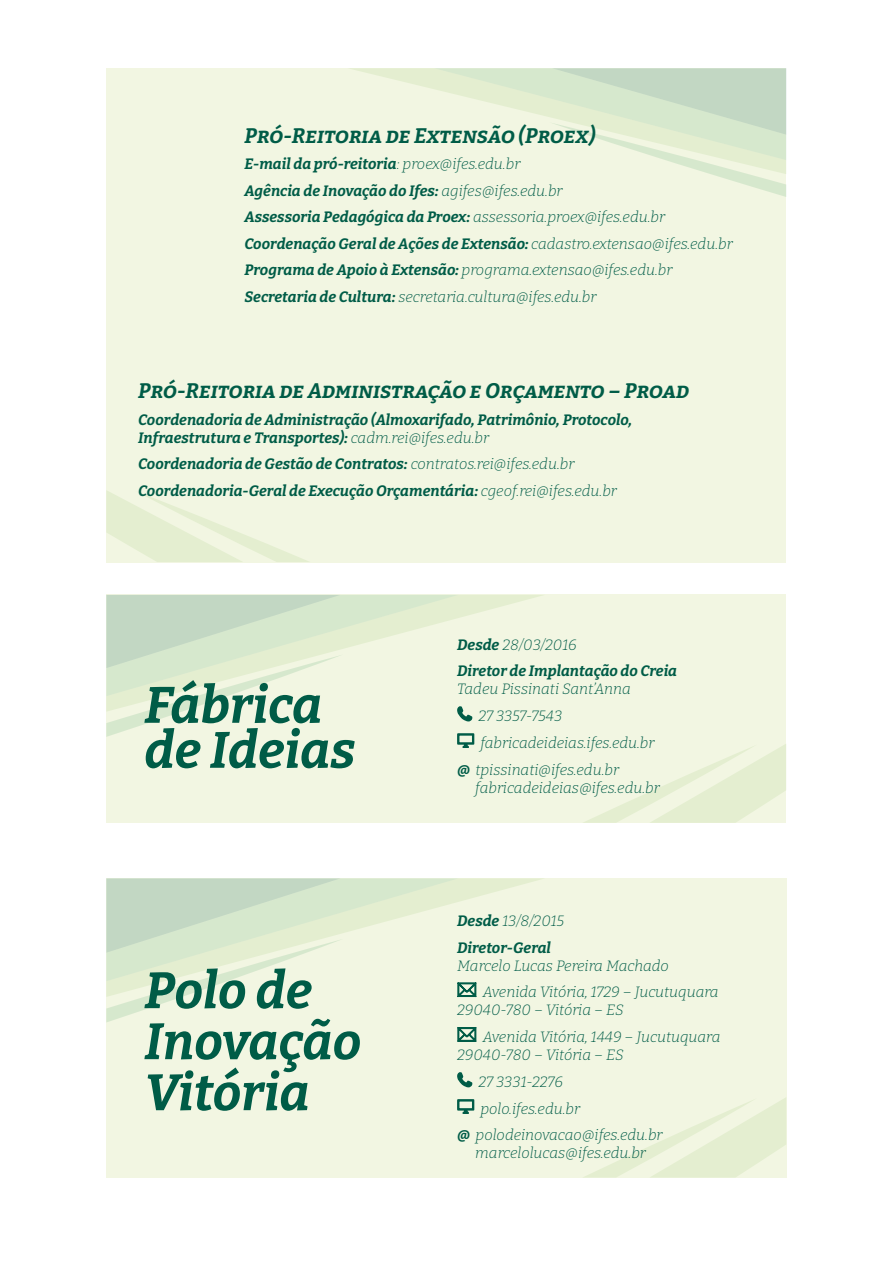
<style>
.page{position:relative;width:893px;height:1263px;background:#fff}
.page>*{position:absolute;margin:0;border:0;box-sizing:border-box;transform-origin:0 0}
.t1{font:italic 100 51px/51px "Bitter";color:#005c47}
.t2{font:italic 100 21px "Bitter";letter-spacing:.035em;color:#005c47}
.t3{font:italic 100 15px/26.5px "Bitter";color:#005c47}
</style>
<div class="page">
<div style="left:107px;top:68px;width:679px;height:494px;background:#f2f6e2"></div>
<svg style="left:350px;top:68px;width:84px;height:21px;fill:#e7f0d4"></svg>
<svg style="left:434px;top:68px;width:352px;height:129px"></svg>
<svg style="left:106px;top:490px;width:203px;height:72px"></svg>
<div style="left:106px;top:595px;width:680px;height:228px;background:#f2f6e2"></div>
<svg style="left:475px;top:595px;width:68px;height:18px"></svg>
<svg style="left:583px;top:744px;width:203px;height:79px"></svg>
<div style="left:106px;top:878px;width:681px;height:299px;background:#f2f6e2"></div>
<svg style="left:477px;top:878px;width:66px;height:19px"></svg>
<svg style="left:585px;top:1098px;width:201px;height:79px"></svg>
<svg style="left:106px;top:595px;width:369px;height:153px"></svg>
<svg style="left:106px;top:878px;width:371px;height:164px"></svg>
<svg style="left:457px;top:1072px;width:16px;height:16px"></svg>
<svg style="left:457px;top:1099px;width:18px;height:15px"></svg>
<h2 class="t2" style="left:245px;top:122px;width:352px">Pró-Reitoria de Extensão (Proex)</h2>
<p class="t3" style="left:245px;top:151px;width:489px">E-mail da pró-reitoria: proex@ifes.edu.br<br>Agência de Inovação do Ifes: agifes@ifes.edu.br<br>Assessoria Pedagógica da Proex: assessoria.proex@ifes.edu.br Coordenação Geral de Ações de Extensão: cadastro.extensao@ifes.edu.br Programa de Apoio à Extensão: programa.extensao@ifes.edu.br Secretaria de Cultura: secretaria.cultura@ifes.edu.br</p>
<h2 class="t2" style="left:138px;top:377px;width:552px">Pró-Reitoria de Administração e Orçamento – Proad</h2>
<p class="t3" style="left:138px;top:410px;width:496px;line-height:18px">Coordenadoria de Administração (Almoxarifado, Patrimônio, Protocolo,<br>Infraestrutura e Transportes): cadm.rei@ifes.edu.br</p>
<p class="t3" style="left:138px;top:450px;width:480px">Coordenadoria de Gestão de Contratos: contratos.rei@ifes.edu.br<br>Coordenadoria-Geral de Execução Orçamentária: cgeof.rei@ifes.edu.br</p>
<h1 class="t1" style="left:144px;top:681px;width:213px;line-height:45px">Fábrica de Ideias</h1>
<h1 class="t1" style="left:144px;top:964px;width:218px">Polo de<br>Inovação<br>Vitória</h1>
<p class="t3" style="left:457px;top:631px;width:222px">Desde 28/03/2016<br>Diretor de Implantação do Creia</p>
<p class="t3" style="left:457px;top:675px;width:175px">Tadeu Pissinati Sant’Anna</p>
<p class="t3" style="left:478px;top:703px;width:85px">27 3357-7543</p>
<p class="t3" style="left:480px;top:729px;width:175px">fabricadeideias.ifes.edu.br</p>
<p class="t3" style="left:457px;top:756px;width:163px">@ tpissinati@ifes.edu.br</p>
<p class="t3" style="left:475px;top:774px;width:186px">fabricadeideias@ifes.edu.br</p>
<p class="t3" style="left:457px;top:907px;width:109px">Desde 13/8/2015<br>Diretor-Geral</p>
<p class="t3" style="left:483px;top:952px;width:237px;text-indent:-26px">Marcelo Lucas Pereira Machado<br>Avenida Vitória, 1729 – Jucutuquara</p>
<p class="t3" style="left:483px;top:996px;width:239px;text-indent:-26px">29040-780 – Vitória – ES<br>Avenida Vitória, 1449 – Jucutuquara</p>
<p class="t3" style="left:457px;top:1041px;width:168px">29040-780 – Vitória – ES</p>
<p class="t3" style="left:478px;top:1068px;width:86px">27 3331-2276</p>
<p class="t3" style="left:480px;top:1095px;width:101px">polo.ifes.edu.br</p>
<p class="t3" style="left:457px;top:1121px;width:207px">@ polodeinovacao@ifes.edu.br</p>
<p class="t3" style="left:475px;top:1139px;width:172px">marcelolucas@ifes.edu.br</p>
</div>
